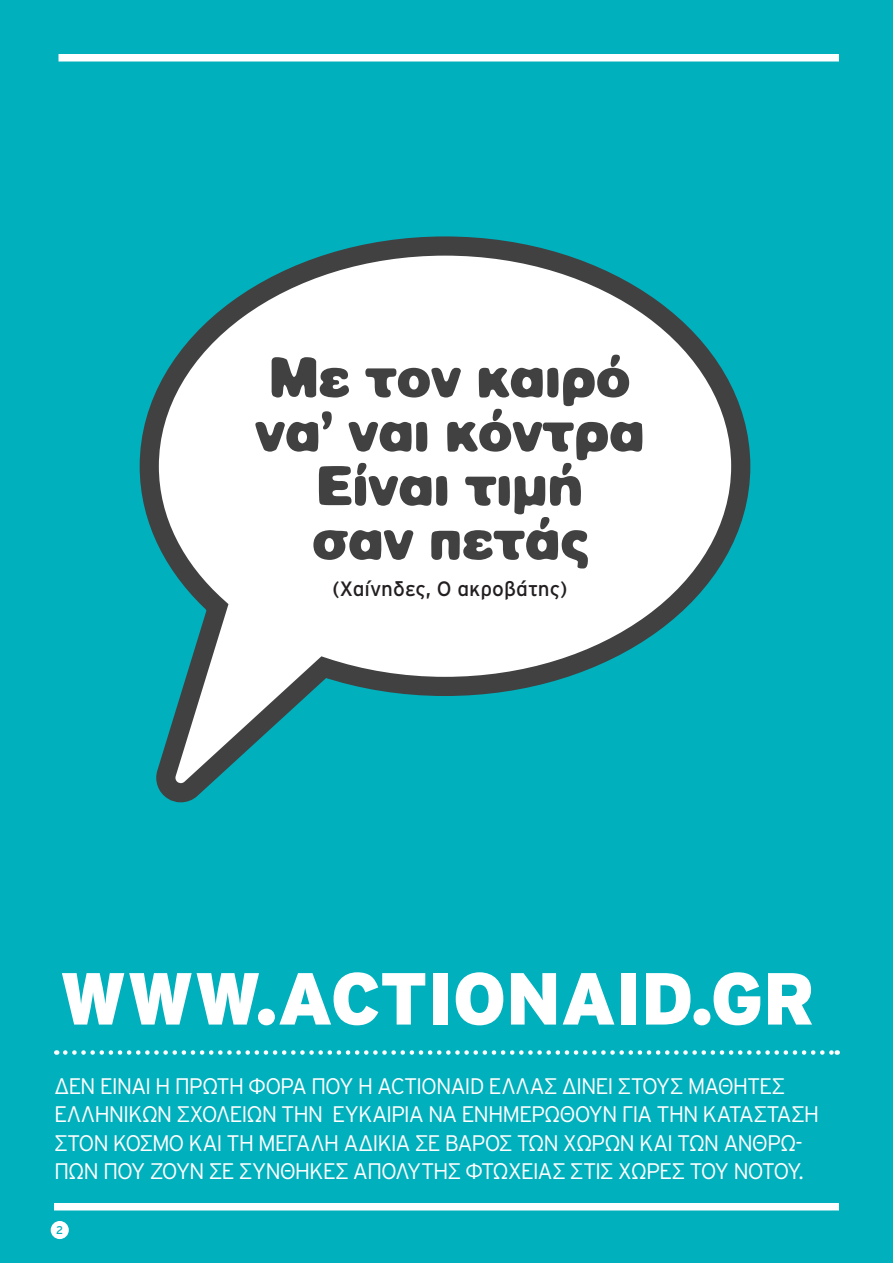
<style>
.page{position:relative;width:893px;height:1263px;background:#00b0bd}
.page>*{position:absolute;margin:0;border:0;box-sizing:border-box;transform-origin:0 0}
.t1{font:900 73.5px "Interstate GR";letter-spacing:-.01em;color:#fff}
.t2{font:57px/54.2px "CF Fat";color:#414142;text-align:center}
.t3{font:300 22.5px "Interstate GR";letter-spacing:-.05em;color:#fff}
.t4{font:20.7px "Interstate GR";color:#231f20}
.t5{font:11.25px "Interstate GR";color:#00b0bd}
</style>
<div class="page">
<div style="left:51px;top:1221px;width:18px;height:18px;background:#fff;border-radius:50%"></div>
<div style="left:54px;top:1203px;width:785px;height:7px;background:#fff"></div>
<div style="left:58px;top:54px;width:781px;height:8px;background:#fff"></div>
<svg style="left:65px;top:1050px;width:773px;height:5px"></svg>
<svg style="left:139px;top:236px;width:612px;height:567px"></svg>
<h2 class="t2" style="left:255px;top:348px;width:391px">Με τον καιρό να’ ναι κόντρα<br>Είναι τιμή<br>σαν πετάς</h2>
<p class="t4" style="left:332px;top:577px;width:236px">(Χαίνηδες, Ο ακροβάτης)</p>
<h1 class="t1" style="left:59px;top:957px;width:758px">WWW.ACTIONAID.GR</h1>
<p class="t3" style="left:54px;top:1073px;width:57px">ΔΕΝ ΕΊΝΑΙ</p>
<p class="t3" style="left:155px;top:1073px;width:108px">ΗΠΡΏΤΗ ΦΟΡΆ</p>
<p class="t3" style="left:311px;top:1073px;width:15px">ΠΟΥ</p>
<p class="t3" style="left:358px;top:1073px;width:158px">Η ACTIONAID ΕΛΛΆΣ</p>
<p class="t3" style="left:562px;top:1073px;width:11px">ΔΊΝΕΙ</p>
<p class="t3" style="left:618px;top:1073px;width:14px">ΣΤΟΥΣ</p>
<p class="t3" style="left:688px;top:1073px;width:59px">ΜΑΘΗΤΈΣ</p>
<p class="t3" style="left:54px;top:1102px;width:14px">ΕΛΛΗΝΙΚΩΝ</p>
<p class="t3" style="left:176px;top:1102px;width:39px">ΣΧΟΛΕΙΩΝ</p>
<p class="t3" style="left:281px;top:1102px;width:14px">ΤΗΝ</p>
<p class="t3" style="left:332px;top:1102px;width:13px">ΕΥΚΑΙΡΊΑ</p>
<p class="t3" style="left:428px;top:1102px;width:49px">ΝΑ ΕΝΗΜΕΡΩ</p>
<p class="t3" style="left:560px;top:1102px;width:30px">ΘΟΎΝ</p>
<p class="t3" style="left:622px;top:1102px;width:49px">ΓΙΑ ΤΗΝ</p>
<p class="t3" style="left:703px;top:1102px;width:14px">ΚΑΤΆΣΤΑΣΗ</p>
<p class="t3" style="left:54px;top:1130px;width:14px">ΣΤΟΝ</p>
<p class="t3" style="left:113px;top:1130px;width:28px">ΚΌΣΜΟ</p>
<p class="t3" style="left:189px;top:1130px;width:11px">ΚΑΙ</p>
<p class="t3" style="left:227px;top:1130px;width:46px">ΤΗ ΜΕΓΆΛΗ</p>
<p class="t3" style="left:343px;top:1130px;width:12px">ΑΔΙΚΊΑ</p>
<p class="t3" style="left:415px;top:1130px;width:44px">ΣΕ ΒΆΡΟΣ</p>
<p class="t3" style="left:517px;top:1130px;width:14px">ΤΩΝ</p>
<p class="t3" style="left:563px;top:1130px;width:88px">ΧΩΡΏΝ ΚΑΙ</p>
<p class="t3" style="left:677px;top:1130px;width:14px">ΤΩΝ</p>
<p class="t3" style="left:723px;top:1130px;width:81px">ΑΝΘΡΏ-</p>
<p class="t3" style="left:54px;top:1159px;width:15px">ΠΩΝ</p>
<p class="t3" style="left:103px;top:1159px;width:15px">ΠΟΥ</p>
<p class="t3" style="left:150px;top:1159px;width:27px">ΖΟΥΝ</p>
<p class="t3" style="left:209px;top:1159px;width:44px">ΣΕ ΣΥΝ</p>
<p class="t3" style="left:280px;top:1159px;width:29px">ΘΉΚΕΣ</p>
<p class="t3" style="left:353px;top:1159px;width:15px">ΑΠΌΛΥΤΗΣ</p>
<p class="t3" style="left:465px;top:1159px;width:67px">ΦΤΏΧΕΙΑΣ</p>
<p class="t3" style="left:570px;top:1159px;width:12px">ΣΤΙΣ</p>
<p class="t3" style="left:618px;top:1159px;width:42px">ΧΏΡΕΣ</p>
<p class="t3" style="left:689px;top:1159px;width:14px">ΤΟΥ</p>
<p class="t3" style="left:733px;top:1159px;width:29px">ΝΌΤΟΥ</p>
<p class="t3" style="left:798px;top:1159px;width:7px">.</p>
<p class="t5" style="left:56px;top:1223px;width:9px">2</p>
</div>
